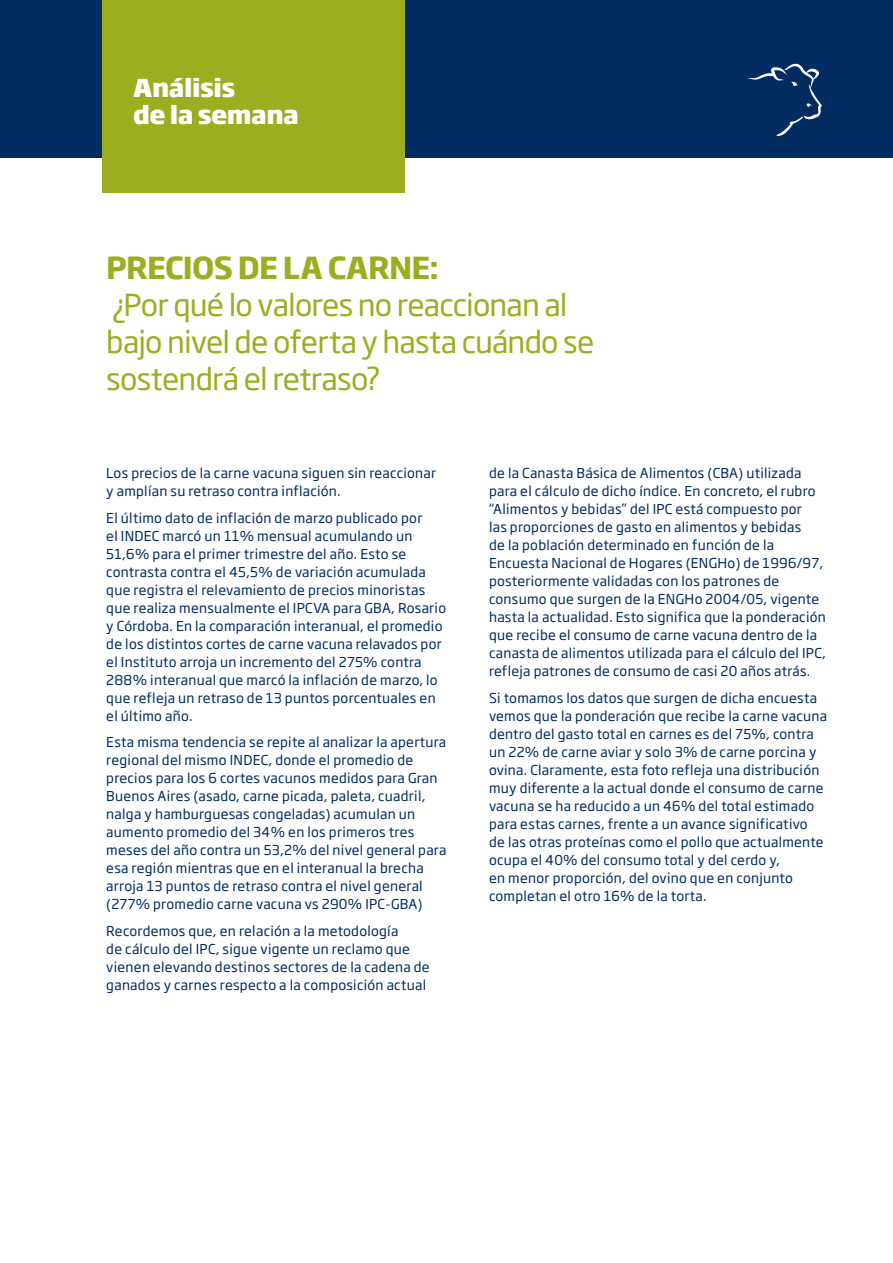
<style>
.page{position:relative;width:893px;height:1263px;background:#fff}
.page>*{position:absolute;margin:0;border:0;box-sizing:border-box;transform-origin:0 0}
.t1{font:30px/37.2px "Soho Gothic Pro";letter-spacing:-.025em;color:#9dad20}
.t2{font:700 30px "Soho Gothic Pro";letter-spacing:-.025em;color:#9dad20}
.t3{font:800 24.45px "Soho Gothic Pro";letter-spacing:-.02em;color:#fff}
.t4{font:13.5px/18px "Soho Gothic Pro";letter-spacing:.02em;color:#002c62}
</style>
<div class="page">
<div style="left:0;top:0;width:893px;height:157px;background:#002c62"></div>
<svg style="left:748px;top:64px;width:74px;height:73px"></svg>
<div style="left:102px;top:0;width:303px;height:193px;background:#9dad20"></div>
<p class="t3" style="left:133px;top:68px;width:104px">Análisis</p>
<p class="t3" style="left:133px;top:95px;width:167px">de la semana</p>
<p class="t2" style="left:106px;top:244px;width:334px">PRECIOS DE LA CARNE:</p>
<p class="t1" style="left:106px;top:285px;width:490px">¿Por qué lo valores no reaccionan al bajo nivel de oferta y hasta cuándo se sostendrá el retraso?</p>
<p class="t4" style="left:106px;top:464px;width:331px">Los precios de la carne vacuna siguen sin reaccionar y amplían su retraso contra inflación.</p>
<p class="t4" style="left:106px;top:508px;width:341px">El último dato de inflación de marzo publicado por<br>el INDEC marcó un 11% mensual acumulando un 51,6% para el primer trimestre del año. Esto se contrasta contra el 45,5% de variación acumulada que registra el relevamiento de precios minoristas que realiza mensualmente el IPCVA para GBA, Rosario y Córdoba. En la comparación interanual, el promedio de los distintos cortes de carne vacuna relavados por el Instituto arroja un incremento del 275% contra 288% interanual que marcó la inflación de marzo, lo que refleja un retraso de 13 puntos porcentuales en el último año.</p>
<p class="t4" style="left:106px;top:733px;width:342px">Esta misma tendencia se repite al analizar la apertura regional del mismo INDEC, donde el promedio de precios para los 6 cortes vacunos medidos para Gran Buenos Aires (asado, carne picada, paleta, cuadril, nalga y hamburguesas congeladas) acumulan un aumento promedio del 34% en los primeros tres meses del año contra un 53,2% del nivel general para esa región mientras que en el interanual la brecha arroja 13 puntos de retraso contra el nivel general (277% promedio carne vacuna vs 290% IPC-GBA)</p>
<p class="t4" style="left:106px;top:921px;width:325px">Recordemos que, en relación a la metodología<br>de cálculo del IPC, sigue vigente un reclamo que vienen elevando destinos sectores de la cadena de ganados y carnes respecto a la composición actual</p>
<p class="t4" style="left:489px;top:464px;width:338px">de la Canasta Básica de Alimentos (CBA) utilizada para el cálculo de dicho índice. En concreto, el rubro “Alimentos y bebidas” del IPC está compuesto por<br>las proporciones de gasto en alimentos y bebidas<br>de la población determinado en función de la Encuesta Nacional de Hogares (ENGHo) de 1996/97, posteriormente validadas con los patrones de consumo que surgen de la ENGHo 2004/05, vigente hasta la actualidad. Esto significa que la ponderación que recibe el consumo de carne vacuna dentro de la canasta de alimentos utilizada para el cálculo del IPC, refleja patrones de consumo de casi 20 años atrás.</p>
<p class="t4" style="left:489px;top:688px;width:340px">Si tomamos los datos que surgen de dicha encuesta vemos que la ponderación que recibe la carne vacuna dentro del gasto total en carnes es del 75%, contra un 22% de carne aviar y solo 3% de carne porcina y ovina. Claramente, esta foto refleja una distribución muy diferente a la actual donde el consumo de carne vacuna se ha reducido a un 46% del total estimado para estas carnes, frente a un avance significativo<br>de las otras proteínas como el pollo que actualmente ocupa el 40% del consumo total y del cerdo y,<br>en menor proporción, del ovino que en conjunto completan el otro 16% de la torta.</p>
</div>
